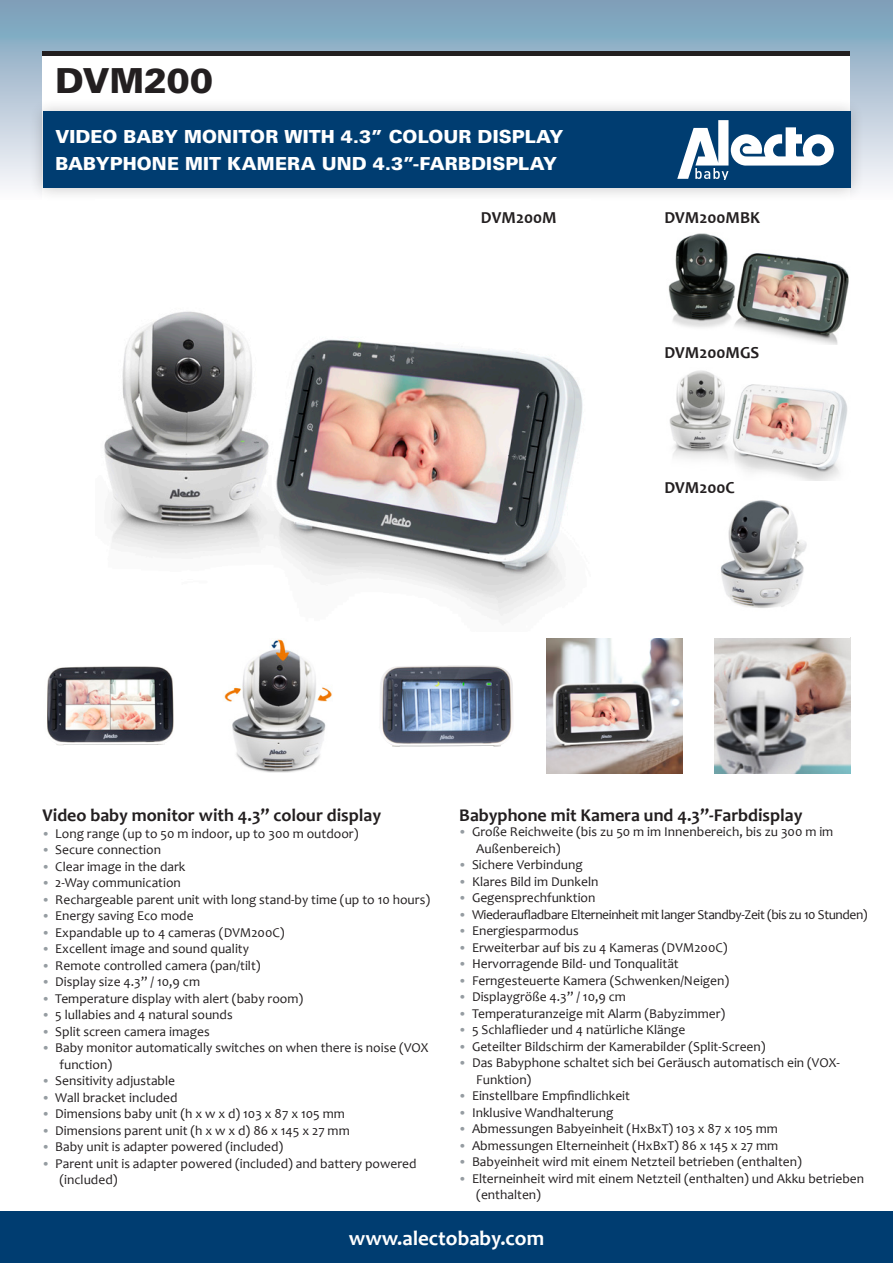
<style>
.page{position:relative;width:893px;height:1263px;background:#fff}
.page>*{position:absolute;margin:0;border:0;box-sizing:border-box;transform-origin:0 0}
.t1{font:900 34.5px "Univers LT Std";color:#231f20}
._03_Babycare_Basis_B{font:700 21px "Candara";color:#fff}
._03_Babycare_Basis_B-2{font:700 18px "Candara";color:#231f20}
.t2{font:900 18px "Univers LT Std";letter-spacing:.005em;color:#fff}
._03_Babycare_Basis_B-3{font:700 16.8px "Candara";color:#231f20}
.t3{font:13.5px/16.5px "Candara";color:#231f20}
.t4{font:13.5px "Candara";letter-spacing:-.03em;color:#231f20}
.s1{font-family:"Calibri";font-weight:300;color:#959ca1}
</style>
<div class="page">
<div style="left:0;top:0;width:893px;height:200px;background:linear-gradient(to bottom,#749cb7,#fefafd)"></div>
<div style="left:0;top:1212px;width:893px;height:51px;background:#003d71"></div>
<img style="left:546px;top:638px;width:136px;height:136px">
<img style="left:714px;top:638px;width:136px;height:136px">
<img style="left:380px;top:665px;width:133px;height:82px">
<img style="left:224px;top:639px;width:108px;height:134px">
<img style="left:47px;top:666px;width:127px;height:79px">
<div style="left:43px;top:51px;width:807px;height:587px;background:#fff"></div>
<hr style="left:43px;top:51px;width:807px;height:4px;background:#231f20">
<div style="left:28px;top:97px;width:837px;height:106px;background:#231f20;opacity:.25"></div>
<div style="left:43px;top:112px;width:807px;height:76px;background:#003d71"></div>
<svg style="left:677px;top:120px;width:156px;height:60px"></svg>
<img style="left:95px;top:200px;width:495px;height:416px">
<img style="left:668px;top:233px;width:181px;height:247px">
<img style="left:721px;top:500px;width:86px;height:108px">
<p class="t1" style="left:55px;top:59px;width:159px">DVM200</p>
<p class="t2" style="left:55px;top:125px;width:510px">VIDEO BABY MONITOR WITH 4.3” COLOUR DISPLAY</p>
<p class="t2" style="left:55px;top:152px;width:503px">BABYPHONE MIT KAMERA UND 4.3”-FARBDISPLAY</p>
<p class="_03_Babycare_Basis_B-3" style="left:481px;top:207px;width:77px">DVM200M</p>
<p class="_03_Babycare_Basis_B-3" style="left:664px;top:207px;width:97px">DVM200MBK</p>
<p class="_03_Babycare_Basis_B-3" style="left:664px;top:342px;width:97px">DVM200MGS</p>
<p class="_03_Babycare_Basis_B-3" style="left:664px;top:477px;width:72px">DVM200C</p>
<p class="_03_Babycare_Basis_B-2" style="left:43px;top:804px;width:340px">Video baby monitor with 4.3” colour display</p>
<p class="t3" style="left:43px;top:825px;width:317px"><span class="s1">•</span> Long range (up to 50 m indoor, up to 300 m outdoor)</p>
<p class="t3" style="left:43px;top:841px;width:120px"><span class="s1">•</span> Secure connection</p>
<p class="t3" style="left:43px;top:858px;width:144px"><span class="s1">•</span> Clear image in the dark</p>
<p class="t3" style="left:43px;top:874px;width:140px"><span class="s1">•</span> 2-Way communication</p>
<p class="t3" style="left:43px;top:891px;width:389px"><span class="s1">•</span> Rechargeable parent unit with long stand-by time (up to 10 hours)</p>
<p class="t3" style="left:43px;top:907px;width:153px"><span class="s1">•</span> Energy saving Eco mode</p>
<p class="t3" style="left:43px;top:924px;width:244px"><span class="s1">•</span> Expandable up to 4 cameras (DVM200C)</p>
<p class="t3" style="left:43px;top:940px;width:208px"><span class="s1">•</span> Excellent image and sound quality</p>
<p class="t3" style="left:43px;top:957px;width:220px"><span class="s1">•</span> Remote controlled camera (pan/tilt)</p>
<p class="t3" style="left:43px;top:973px;width:159px"><span class="s1">•</span> Display size 4.3” / 10,9 cm</p>
<p class="t3" style="left:43px;top:990px;width:262px"><span class="s1">•</span> Temperature display with alert (baby room)</p>
<p class="t3" style="left:43px;top:1006px;width:192px"><span class="s1">•</span> 5 lullabies and 4 natural sounds</p>
<p class="t3" style="left:43px;top:1023px;width:169px"><span class="s1">•</span> Split screen camera images</p>
<p class="t3" style="left:60px;top:1039px;width:370px;text-indent:-17px"><span class="s1">•</span> Baby monitor automatically switches on when there is noise (VOX function)</p>
<p class="t3" style="left:43px;top:1072px;width:134px"><span class="s1">•</span> Sensitivity adjustable</p>
<p class="t3" style="left:43px;top:1089px;width:137px"><span class="s1">•</span> Wall bracket included</p>
<p class="t3" style="left:43px;top:1105px;width:304px"><span class="s1">•</span> Dimensions baby unit (h x w x d) 103 x 87 x 105 mm</p>
<p class="t3" style="left:43px;top:1122px;width:309px"><span class="s1">•</span> Dimensions parent unit (h x w x d) 86 x 145 x 27 mm</p>
<p class="t3" style="left:43px;top:1138px;width:242px"><span class="s1">•</span> Baby unit is adapter powered (included)</p>
<p class="t3" style="left:60px;top:1155px;width:358px;text-indent:-17px"><span class="s1">•</span> Parent unit is adapter powered (included) and battery powered (included)</p>
<p class="_03_Babycare_Basis_B-2" style="left:459px;top:804px;width:345px">Babyphone mit Kamera und 4.3”-Farbdisplay</p>
<p class="t3" style="left:476px;top:823px;width:359px;text-indent:-17px"><span class="s1">•</span> Große Reichweite (bis zu 50 m im Innenbereich, bis zu 300 m im<br>Außenbereich)</p>
<p class="t3" style="left:459px;top:856px;width:125px"><span class="s1">•</span> Sichere Verbindung</p>
<p class="t3" style="left:459px;top:873px;width:141px"><span class="s1">•</span> Klares Bild im Dunkeln</p>
<p class="t3" style="left:459px;top:889px;width:138px"><span class="s1">•</span> Gegensprechfunktion</p>
<p class="t4" style="left:459px;top:906px;width:410px"><span class="s1">•</span> Wiederaufladbare Elterneinheit mit langer Standby-Zeit (bis zu 10 Stunden)</p>
<p class="t3" style="left:459px;top:922px;width:121px"><span class="s1">•</span> Energiesparmodus</p>
<p class="t3" style="left:459px;top:939px;width:270px"><span class="s1">•</span> Erweiterbar auf bis zu 4 Kameras (DVM200C)</p>
<p class="t3" style="left:459px;top:955px;width:221px"><span class="s1">•</span> Hervorragende Bild- und Tonqualität</p>
<p class="t3" style="left:459px;top:972px;width:271px"><span class="s1">•</span> Ferngesteuerte Kamera (Schwenken/Neigen)</p>
<p class="t3" style="left:459px;top:988px;width:168px"><span class="s1">•</span> Displaygröße 4.3” / 10,9 cm</p>
<p class="t3" style="left:459px;top:1005px;width:267px"><span class="s1">•</span> Temperaturanzeige mit Alarm (Babyzimmer)</p>
<p class="t3" style="left:459px;top:1021px;width:228px"><span class="s1">•</span> 5 Schlaflieder und 4 natürliche Klänge</p>
<p class="t3" style="left:459px;top:1038px;width:308px"><span class="s1">•</span> Geteilter Bildschirm der Kamerabilder (Split-Screen)</p>
<p class="t3" style="left:476px;top:1054px;width:365px;text-indent:-17px"><span class="s1">•</span> Das Babyphone schaltet sich bei Geräusch automatisch ein (VOX-<br>Funktion)</p>
<p class="t3" style="left:459px;top:1087px;width:172px"><span class="s1">•</span> Einstellbare Empfindlichkeit</p>
<p class="t3" style="left:459px;top:1104px;width:156px"><span class="s1">•</span> Inklusive Wandhalterung</p>
<p class="t3" style="left:459px;top:1120px;width:320px"><span class="s1">•</span> Abmessungen Babyeinheit (HxBxT) 103 x 87 x 105 mm</p>
<p class="t3" style="left:459px;top:1137px;width:321px"><span class="s1">•</span> Abmessungen Elterneinheit (HxBxT) 86 x 145 x 27 mm</p>
<p class="t3" style="left:459px;top:1153px;width:344px"><span class="s1">•</span> Babyeinheit wird mit einem Netzteil betrieben (enthalten)</p>
<p class="t3" style="left:476px;top:1170px;width:389px;text-indent:-17px"><span class="s1">•</span> Elterneinheit wird mit einem Netzteil (enthalten) und Akku betrieben (enthalten)</p>
<p class="_03_Babycare_Basis_B" style="left:349px;top:1225px;width:197px">www.alectobaby.com</p>
</div>
